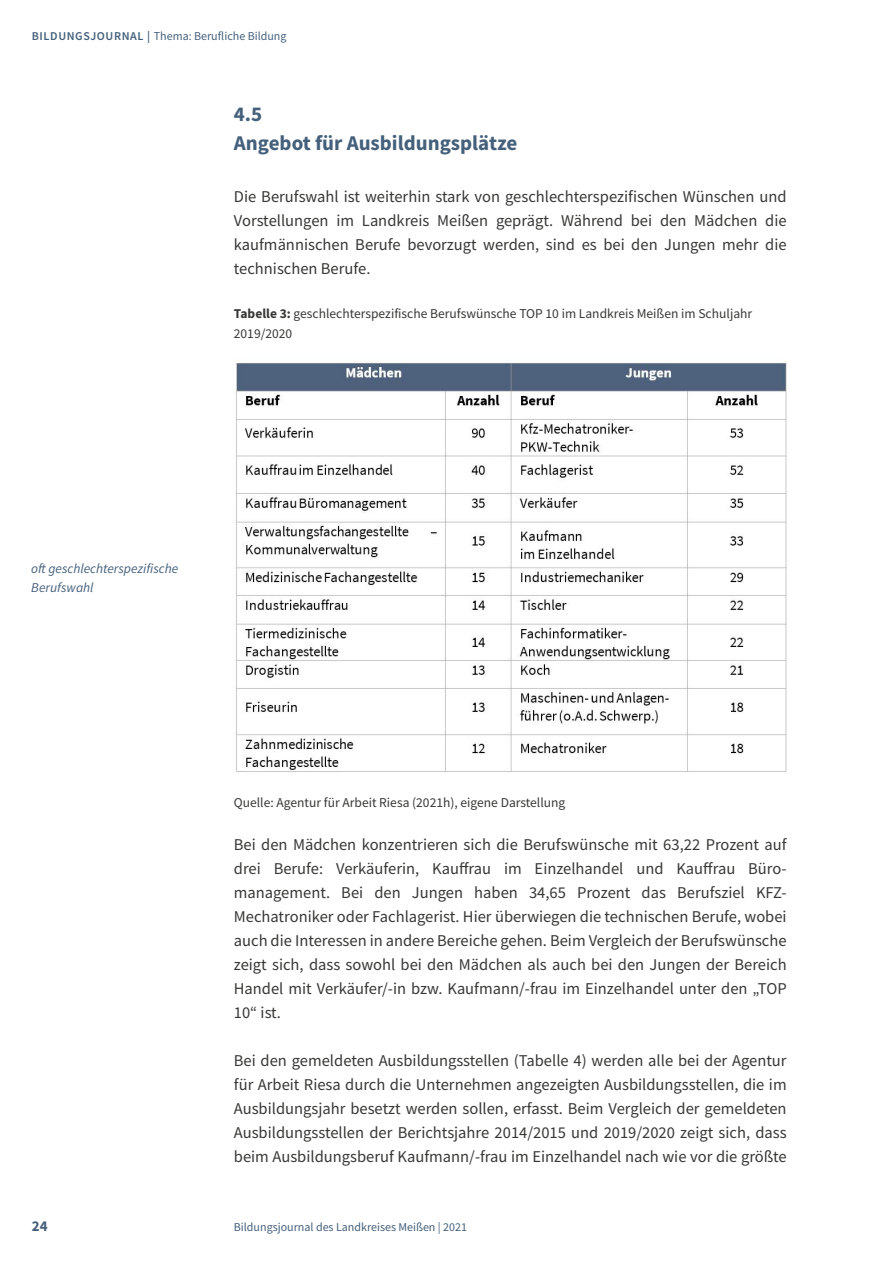
<style>
.page{position:relative;width:893px;height:1263px;background:#fff}
.page>*{position:absolute;margin:0;border:0;box-sizing:border-box;transform-origin:0 0}
.t1{font:700 21px/28.5px "Source Sans Pro";color:#44607b}
.t2{font:16.5px/24px "Source Sans Pro";color:#373836;text-align:justify}
.t3{font:700 15px "Source Sans Pro";color:#44607b}
.t4{font:13.5px/19.5px "Source Sans Pro";color:#373836}
.t5{font:italic 13.5px/19.5px "Source Sans Pro";color:#44607b}
.t6{font:12px "Source Sans Pro";color:#44607b}
.s1{font-weight:600}
.s2{font-weight:700}
</style>
<div class="page">
<img style="left:236px;top:361px;width:551px;height:411px">
<p class="t6" style="left:32px;top:31px;width:256px"><span class="s1">BILDUNGSJOURNAL |</span> Thema: Berufliche Bildung</p>
<p class="t1" style="left:234px;top:102px;width:285px">4.5<br>Angebot für Ausbildungsplätze</p>
<p class="t2" style="left:234px;top:186px;width:554px">Die Berufswahl ist weiterhin stark von geschlechterspezifischen Wünschen und Vorstellungen im Landkreis Meißen geprägt. Während bei den Mädchen die kaufmännischen Berufe bevorzugt werden, sind es bei den Jungen mehr die technischen Berufe.</p>
<p class="t4" style="left:234px;top:305px;width:520px"><span class="s2">Tabelle 3:</span> geschlechterspezifische Berufswünsche TOP 10 im Landkreis Meißen im Schuljahr<br>2019/2020</p>
<p class="t5" style="left:31px;top:560px;width:149px">oft geschlechterspezifische<br>Berufswahl</p>
<p class="t4" style="left:234px;top:794px;width:333px">Quelle: Agentur für Arbeit Riesa (2021h), eigene Darstellung</p>
<p class="t2" style="left:234px;top:834px;width:554px">Bei den Mädchen konzentrieren sich die Berufswünsche mit 63,22 Prozent auf drei Berufe: Verkäuferin, Kauffrau im Einzelhandel und Kauffrau Büro&shy;management. Bei den Jungen haben 34,65 Prozent das Berufsziel KFZ-Mechatroniker oder Fachlagerist. Hier überwiegen die technischen Berufe, wobei auch die Interessen in andere Bereiche gehen. Beim Vergleich der Berufswünsche zeigt sich, dass sowohl bei den Mädchen als auch bei den Jungen der Bereich Handel mit Verkäufer/-in bzw. Kaufmann/-frau im Einzelhandel unter den „TOP 10“ ist.</p>
<p class="t2" style="left:234px;top:1050px;width:554px">Bei den gemeldeten Ausbildungsstellen (Tabelle 4) werden alle bei der Agentur für Arbeit Riesa durch die Unternehmen angezeigten Ausbildungsstellen, die im Ausbildungsjahr besetzt werden sollen, erfasst. Beim Vergleich der gemeldeten Ausbildungsstellen der Berichtsjahre 2014/2015 und 2019/2020 zeigt sich, dass beim Ausbildungsberuf Kaufmann/-frau im Einzelhandel nach wie vor die größte</p>
<p class="t3" style="left:32px;top:1220px;width:17px">24</p>
<p class="t6" style="left:234px;top:1222px;width:235px">Bildungsjournal des Landkreises Meißen | 2021</p>
</div>
